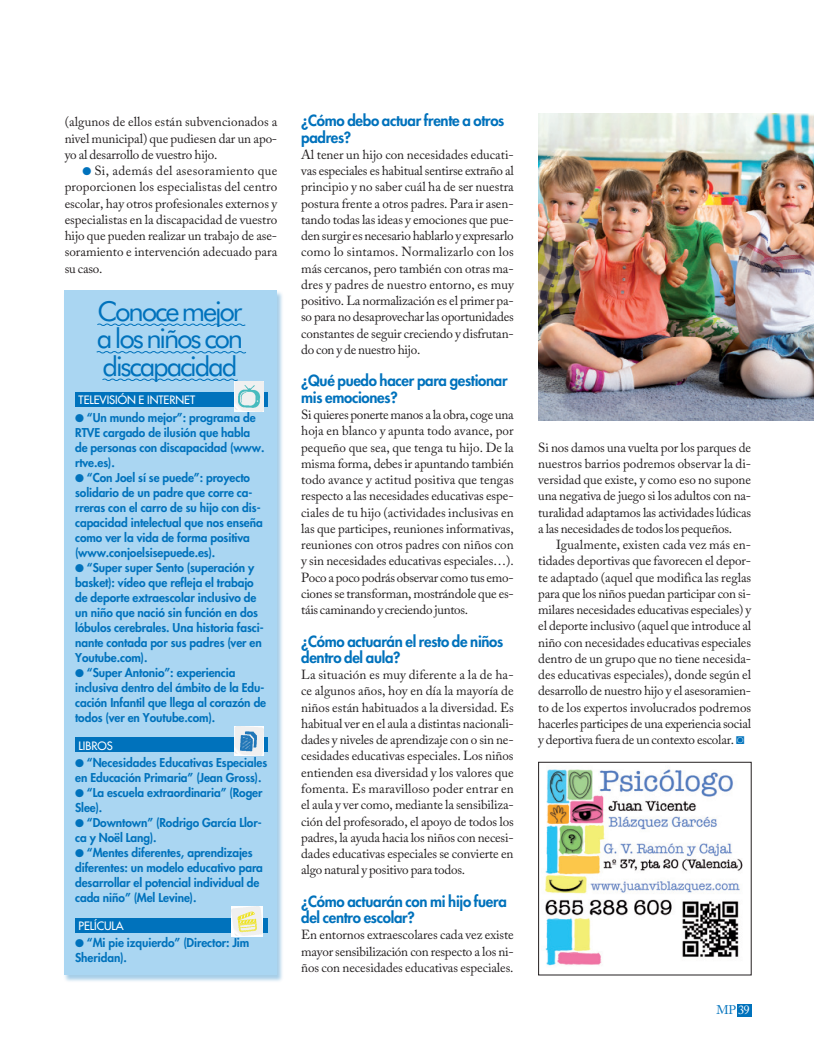
<style>
.page{position:relative;width:815px;height:1053px;background:#fff}
.page>*{position:absolute;margin:0;border:0;box-sizing:border-box;transform-origin:0 0}
.t1{font:27.5px/27.5px "Futura BT";letter-spacing:-.08em;color:#0072bc;text-align:justify}
.t2{font:800 15px/16.2px "Futura Std";letter-spacing:-.02em;color:#0072bc}
.t3{font:13.12px/16.2px "Adobe Caslon Pro";letter-spacing:-.015em;color:#231f20;text-align:justify}
.t4{font:12.5px "Adobe Caslon Pro";color:#0072bc}
.t5{font:800 11.88px/15px "Futura Std";letter-spacing:-.005em;color:#0072bc}
.t6{font:500 11.25px "Futura Std";letter-spacing:-.005em;color:#fff}
.s1{color:#0072bc}
.s2{font-family:"Century";font-size:13.75px;color:#0072bc}
.s3{color:#fff}
</style>
<div class="page">
<div style="left:737px;top:1003px;width:14px;height:13px;background:#0072bc"></div>
<div style="left:63px;top:290px;width:221px;height:692px;background:#0072bc;opacity:.35"></div>
<div style="left:64px;top:291px;width:212px;height:683px;background:#aad6f2"></div>
<svg style="left:97px;top:323px;width:149px;height:3px"></svg>
<svg style="left:96px;top:351px;width:151px;height:3px"></svg>
<svg style="left:102px;top:378px;width:136px;height:3px"></svg>
<div style="left:75px;top:392px;width:192px;height:15px;background:#0072bc"></div>
<div style="left:75px;top:737px;width:192px;height:15px;background:#0072bc"></div>
<div style="left:75px;top:917px;width:192px;height:15px;background:#0072bc"></div>
<img style="left:232px;top:906px;width:30px;height:30px">
<img style="left:234px;top:726px;width:29px;height:29px">
<img style="left:235px;top:381px;width:29px;height:30px">
<img style="left:538px;top:113px;width:276px;height:307px">
<img style="left:545px;top:769px;width:198px;height:197px">
<div style="left:538px;top:761px;width:213px;height:214px;border:1px solid #231f20"></div>
<p class="t3" style="left:65px;top:114px;width:214px">(algunos de ellos están subvencionados a nivel municipal) que pudiesen dar un apo&shy;yo al desarrollo de vuestro hijo.</p>
<p class="t3" style="left:65px;top:162px;width:214px;text-indent:18px"><span class="s1">●</span> Si, además del asesoramiento que proporcionen los especialistas del centro escolar, hay otros profesionales externos y especialistas en la discapacidad de vuestro hijo que pueden realizar un trabajo de ase&shy;soramiento e intervención adecuado para su caso.</p>
<h1 class="t1" style="left:97px;top:297px;width:148px">Conoce mejor a los niños con discapacidad</h1>
<p class="t6" style="left:79px;top:393px;width:118px">TELEVISIÓN E INTERNET</p>
<p class="t5" style="left:75px;top:410px;width:191px">● “Un mundo mejor”: programa de<br>RTVE cargado de ilusión que habla de personas con discapacidad (www. rtve.es).</p>
<p class="t5" style="left:75px;top:470px;width:189px">● “Con Joel sí se puede”: proyecto solidario de un padre que corre ca&shy;rreras con el carro de su hijo con dis&shy;capacidad intelectual que nos enseña como ver la vida de forma positiva (www.conjoelsisepuede.es).</p>
<p class="t5" style="left:75px;top:560px;width:190px">● “Super super Sento (superación y basket): vídeo que refleja el trabajo de deporte extraescolar inclusivo de un niño que nació sin función en dos lóbulos cerebrales. Una historia fasci&shy;nante contada por sus padres (ver en Youtube.com).</p>
<p class="t5" style="left:75px;top:665px;width:193px">● “Super Antonio”: experiencia inclusiva dentro del ámbito de la Edu&shy;cación Infantil que llega al corazón de todos (ver en Youtube.com).</p>
<p class="t6" style="left:79px;top:738px;width:36px">LIBROS</p>
<p class="t5" style="left:75px;top:755px;width:194px">● “Necesidades Educativas Especiales en Educación Primaria” (Jean Gross).</p>
<p class="t5" style="left:75px;top:785px;width:189px">● “La escuela extraordinaria” (Roger<br>Slee).</p>
<p class="t5" style="left:75px;top:815px;width:188px">● “Downtown” (Rodrigo García Llor&shy;ca y Noël Lang).</p>
<p class="t5" style="left:75px;top:845px;width:189px">● “Mentes diferentes, aprendizajes diferentes: un modelo educativo para desarrollar el potencial individual de cada niño” (Mel Levine).</p>
<p class="t6" style="left:79px;top:918px;width:47px">PELÍCULA</p>
<p class="t5" style="left:75px;top:935px;width:176px">● “Mi pie izquierdo” (Director: Jim<br>Sheridan).</p>
<p class="t2" style="left:301px;top:113px;width:205px">¿Cómo debo actuar frente a otros padres?</p>
<p class="t3" style="left:301px;top:146px;width:214px">Al tener un hijo con necesidades educati&shy;vas especiales es habitual sentirse extraño al principio y no saber cuál ha de ser nuestra postura frente a otros padres. Para ir asen&shy;tando todas las ideas y emociones que pue&shy;den surgir es necesario hablarlo y expresarlo como lo sintamos. Normalizarlo con los más cercanos, pero también con otras ma&shy;dres y padres de nuestro entorno, es muy positivo. La normalización es el primer pa&shy;so para no desaprovechar las oportunidades constantes de seguir creciendo y disfrutan&shy;do con y de nuestro hijo.</p>
<p class="t2" style="left:301px;top:373px;width:208px">¿Qué puedo hacer para gestionar mis emociones?</p>
<p class="t3" style="left:301px;top:406px;width:214px">Si quieres ponerte manos a la obra, coge una hoja en blanco y apunta todo avance, por pequeño que sea, que tenga tu hijo. De la misma forma, debes ir apuntando también todo avance y actitud positiva que tengas respecto a las necesidades educativas espe&shy;ciales de tu hijo (actividades inclusivas en las que participes, reuniones informativas, reuniones con otros padres con niños con y sin necesidades educativas especiales…).<br>Poco a poco podrás observar como tus emo&shy;ciones se transforman, mostrándole que es&shy;táis caminando y creciendo juntos.</p>
<p class="t2" style="left:301px;top:633px;width:204px">¿Cómo actuarán el resto de niños dentro del aula?</p>
<p class="t3" style="left:301px;top:666px;width:214px">La situación es muy diferente a la de ha&shy;ce algunos años, hoy en día la mayoría de niños están habituados a la diversidad. Es habitual ver en el aula a distintas nacionali&shy;dades y niveles de aprendizaje con o sin ne&shy;cesidades educativas especiales. Los niños entienden esa diversidad y los valores que fomenta. Es maravilloso poder entrar en el aula y ver como, mediante la sensibiliza&shy;ción del profesorado, el apoyo de todos los padres, la ayuda hacia los niños con necesi&shy;dades educativas especiales se convierte en algo natural y positivo para todos.</p>
<p class="t2" style="left:301px;top:893px;width:207px">¿Cómo actuarán con mi hijo fuera del centro escolar?</p>
<p class="t3" style="left:301px;top:926px;width:214px">En entornos extraescolares cada vez existe mayor sensibilización con respecto a los ni&shy;ños con necesidades educativas especiales.</p>
<p class="t3" style="left:538px;top:439px;width:214px">Si nos damos una vuelta por los parques de nuestros barrios podremos observar la di&shy;versidad que existe, y como eso no supone una negativa de juego si los adultos con na&shy;turalidad adaptamos las actividades lúdicas a las necesidades de todos los pequeños.</p>
<p class="t3" style="left:538px;top:536px;width:215px;text-indent:18px">Igualmente, existen cada vez más en&shy;tidades deportivas que favorecen el depor&shy;te adaptado (aquel que modifica las reglas para que los niños puedan participar con si&shy;milares necesidades educativas especiales) y el deporte inclusivo (aquel que introduce al niño con necesidades educativas especiales dentro de un grupo que no tiene necesida&shy;des educativas especiales), donde según el desarrollo de nuestro hijo y el asesoramien&shy;to de los expertos involucrados podremos hacerles participes de una experiencia social y deportiva fuera de un contexto escolar. <span class="s2">◙</span></p>
<p class="t4" style="left:717px;top:1002px;width:35px">MP <span class="s3">39</span></p>
</div>
